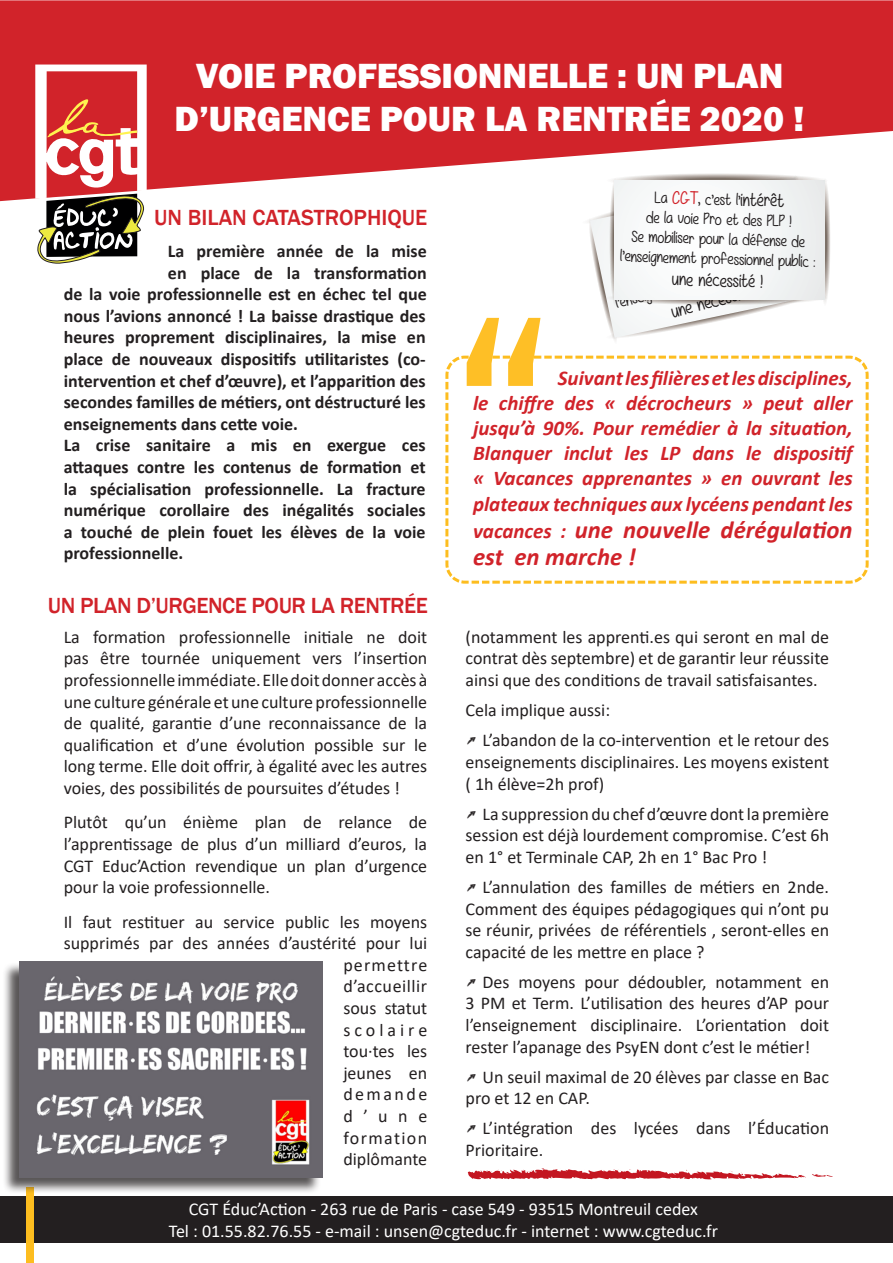
<style>
.page{position:relative;width:893px;height:1263px;background:#fff}
.page>*{position:absolute;margin:0;border:0;box-sizing:border-box;transform-origin:0 0}
.t1{font:800 36px/43.2px "Franklin Gothic";color:#fff;text-align:center}
.t2{font:italic 700 24.75px/27px "Calibri";color:#d1232a}
.t3{font:500 22.5px "Franklin Gothic";letter-spacing:-.02em;color:#d1232a}
.t4{font:500 22.5px "Franklin Gothic";color:#d1232a}
.t5{font:italic 700 21px/25.2px "Calibri";color:#d1232a;text-align:justify}
.t6{font:18.75px "Mf Really Awesome";color:#231f20}
.t7{font:18px/21.6px "Calibri";color:#231f20;text-align:justify}
.t8{font:700 18px/21.6px "Calibri";color:#231f20;text-align:justify}
.t9{font:18px "Calibri";color:#fff}
.t10{font:16.5px "Mf Really Awesome";color:#231f20}
.s1{font-size:21px}
.s2{font-family:"Sketch Iconsbold"}
</style>
<div class="page">
<svg style="left:445px;top:355px;width:424px;height:229px"></svg>
<div style="left:0;top:1195px;width:893px;height:47px;background:#231f20"></div>
<div style="left:27px;top:1187px;width:7px;height:76px;background:#fdbd1f"></div>
<svg style="left:0;top:0;width:893px;height:201px;background:#d63e44"></svg>
<svg style="left:812px;top:1174px;width:21px;height:3px"></svg>
<svg style="left:467px;top:1168px;width:339px;height:12px"></svg>
<svg style="left:35px;top:65px;width:112px;height:199px"></svg>
<div style="left:2px;top:962px;width:319px;height:232px;background:#231f20;opacity:.75"></div>
<img style="left:19px;top:961px;width:303px;height:217px">
<svg style="left:444px;top:170px;width:398px;height:389px"></svg>
<p class="t1" style="left:175px;top:54px;width:631px">VOIE PROFESSIONNELLE : UN PLAN<br>D’URGENCE POUR LA RENTRÉE 2020 !</p>
<p class="t10" style="left:720px;top:190px;width:66px;rotate:2deg">▲▼ ●■▼ ▼</p>
<p class="t4" style="left:154px;top:204px;width:275px">UN BILAN CATASTROPHIQUE</p>
<p class="t10" style="left:694px;top:212px;width:65px;rotate:-14deg">▲▼ ●■▼ ▼</p>
<p class="t8" style="left:168px;top:240px;width:260px">La première année de la mise</p>
<p class="t8" style="left:168px;top:262px;width:260px">en place de la transformation</p>
<p class="t8" style="left:64px;top:283px;width:364px">de la voie professionnelle est en échec tel que</p>
<p class="t8" style="left:64px;top:305px;width:363px">nous l’avions annoncé ! La baisse drastique des</p>
<p class="t8" style="left:64px;top:326px;width:363px">heures proprement disciplinaires, la mise en</p>
<p class="t8" style="left:64px;top:348px;width:363px">place de nouveaux dispositifs utilitaristes (co-</p>
<p class="t8" style="left:64px;top:370px;width:363px">intervention et chef d’œuvre), et l’apparition des</p>
<p class="t8" style="left:64px;top:391px;width:363px">secondes familles de métiers, ont déstructuré les</p>
<p class="t8" style="left:64px;top:413px;width:236px">enseignements dans cette voie.</p>
<p class="t8" style="left:64px;top:434px;width:363px">La crise sanitaire a mis en exergue ces attaques contre les contenus de formation et la spécialisation professionnelle. La fracture numérique corollaire des inégalités sociales a touché de plein fouet les élèves de la voie professionnelle.</p>
<p class="t3" style="left:48px;top:592px;width:382px">UN PLAN D’URGENCE POUR LA RENTRÉE</p>
<p class="t7" style="left:64px;top:626px;width:365px">La formation professionnelle initiale ne doit pas être tournée uniquement vers l’insertion professionnelle immédiate. Elle doit donner accès à une culture générale et une culture professionnelle de qualité, garantie d’une reconnaissance de la qualification et d’une évolution possible sur le long terme. Elle doit offrir, à égalité avec les autres voies, des possibilités de poursuites d’études !</p>
<p class="t7" style="left:64px;top:811px;width:365px">Plutôt qu’un énième plan de relance de l’apprentissage de plus d’un milliard d’euros, la CGT Educ’Action revendique un plan d’urgence pour la voie professionnelle.</p>
<p class="t7" style="left:64px;top:910px;width:365px;text-align:right">Il faut restituer au service public les moyens supprimés par des années d’austérité pour lui permettre<br>d’accueillir<br>sous statut<br>scolaire<br>tou·tes les<br>jeunes en<br>demande<br>d’une<br>formation<br>diplômante</p>
<p class="t10" style="left:621px;top:246px;width:44px;rotate:2deg">●■▲ ■</p>
<p class="t10" style="left:685px;top:247px;width:118px;rotate:2deg">■▼ □ ▲▲□■■ ● ◆ ●</p>
<p class="t6" style="left:673px;top:268px;width:78px;rotate:2deg">◆■ ■ ▲▲▼</p>
<p class="t10" style="left:675px;top:277px;width:118px;rotate:-14deg">■▼ □ ▲▲□■■ ● ◆ ●</p>
<p class="t6" style="left:669px;top:300px;width:78px;rotate:-14deg">◆■ ■ ▲▲▼</p>
<p class="t10" style="left:613px;top:293px;width:44px;rotate:-14deg">●■▲ ■</p>
<p class="t5" style="left:473px;top:364px;width:381px;text-indent:85px">Suivant les filières et les disciplines, le chiffre des « décrocheurs » peut aller jusqu’à 90%. Pour remédier à la situation, Blanquer inclut les LP dans le dispositif « Vacances apprenantes » en ouvrant les plateaux techniques aux lycéens pendant les</p>
<p class="t2" style="left:473px;top:515px;width:381px"><span class="s1">vacances :</span> une nouvelle dérégulation est en marche !</p>
<p class="t7" style="left:466px;top:626px;width:365px">(notamment les apprenti.es qui seront en mal de contrat dès septembre) et de garantir leur réussite ainsi que des conditions de travail satisfaisantes.</p>
<p class="t7" style="left:466px;top:699px;width:146px">Cela implique aussi:</p>
<p class="t7" style="left:466px;top:729px;width:365px"><span class="s2">Y</span> L’abandon de la co-intervention et le retour des enseignements disciplinaires. Les moyens existent ( 1h élève=2h prof)</p>
<p class="t7" style="left:466px;top:802px;width:365px"><span class="s2">Y</span> La suppression du chef d’œuvre dont la première session est déjà lourdement compromise. C’est 6h en 1° et Terminale CAP, 2h en 1° Bac Pro !</p>
<p class="t7" style="left:466px;top:876px;width:365px"><span class="s2">Y</span> L’annulation des familles de métiers en 2nde.<br>Comment des équipes pédagogiques qui n’ont pu se réunir, privées de référentiels , seront-elles en capacité de les mettre en place ?</p>
<p class="t7" style="left:466px;top:970px;width:365px"><span class="s2">Y</span> Des moyens pour dédoubler, notamment en 3 PM et Term. L’utilisation des heures d’AP pour l’enseignement disciplinaire. L’orientation doit rester l’apanage des PsyEN dont c’est le métier!</p>
<p class="t7" style="left:466px;top:1065px;width:365px"><span class="s2">Y</span> Un seuil maximal de 20 élèves par classe en Bac pro et 12 en CAP.</p>
<p class="t7" style="left:466px;top:1117px;width:365px"><span class="s2">Y</span> L’intégration des lycées dans l’Éducation<br>Prioritaire.</p>
<p class="t9" style="left:189px;top:1196px;width:511px">CGT Éduc’Action - 263 rue de Paris - case 549 - 93515 Montreuil cedex</p>
<p class="t9" style="left:169px;top:1218px;width:551px">Tel : 01.55.82.76.55 - e-mail : unsen@cgteduc.fr - internet : www.cgteduc.fr</p>
</div>
